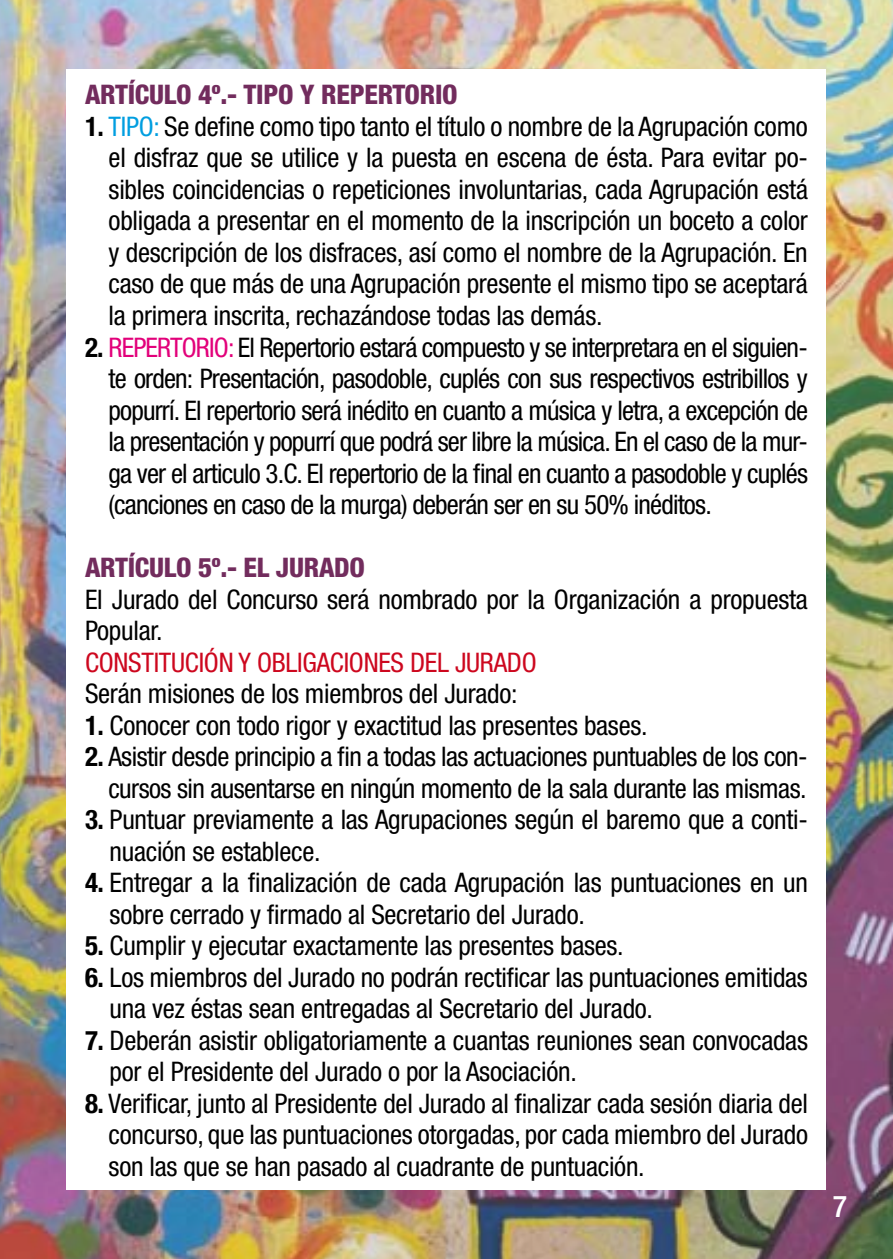
<style>
.page{position:relative;width:893px;height:1259px;background:#fff}
.page>*{position:absolute;margin:0;border:0;box-sizing:border-box;transform-origin:0 0}
.t1{font:500 condensed 30px "Helvetica Neue LT Std";color:#fff}
.t2{font:condensed 27px/31.5px "Helvetica Neue LT Std";letter-spacing:-.01em;color:#000}
.t3{font:800 condensed 27px "Helvetica Neue LT Std";letter-spacing:-.01em;color:#722c5d}
.t4{font:condensed 27px "Helvetica Neue LT Std";letter-spacing:-.01em;color:#cd071e}
.s1{font-weight:700}
.s2{color:#009ee0}
.s3{color:#e2007a}
</style>
<div class="page">
<img style="left:0;top:0;width:893px;height:1259px">
<div style="left:67px;top:69px;width:759px;height:1120px;background:#fff"></div>
<p class="t3" style="left:85px;top:78px;width:374px">ARTÍCULO 4º.- TIPO Y REPERTORIO</p>
<p class="t2" style="left:109px;top:110px;width:701px;text-align:justify;text-indent:-24px"><span class="s1">1.</span> <span class="s2">TIPO:</span> Se define como tipo tanto el título o nombre de la Agrupación como el disfraz que se utilice y la puesta en escena de ésta. Para evitar po&shy;sibles coincidencias o repeticiones involuntarias, cada Agrupación está obligada a presentar en el momento de la inscripción un boceto a color y descripción de los disfraces, así como el nombre de la Agrupación. En caso de que más de una Agrupación presente el mismo tipo se aceptará la primera inscrita, rechazándose todas las demás.</p>
<p class="t2" style="left:109px;top:331px;width:701px;text-align:justify;text-indent:-23px"><span class="s1">2.</span> <span class="s3">REPERTORIO:</span> El Repertorio estará compuesto y se interpretara en el siguien&shy;te orden: Presentación, pasodoble, cuplés con sus respectivos estribillos y popurrí. El repertorio será inédito en cuanto a música y letra, a excepción de la presentación y popurrí que podrá ser libre la música. En el caso de la mur&shy;ga ver el articulo 3.C. El repertorio de la final en cuanto a pasodoble y cuplés (canciones en caso de la murga) deberán ser en su 50% inéditos.</p>
<p class="t3" style="left:85px;top:551px;width:281px">ARTÍCULO 5º.- EL JURADO</p>
<p class="t2" style="left:85px;top:583px;width:724px">El Jurado del Concurso será nombrado por la Organización a propuesta<br>Popular.</p>
<p class="t4" style="left:85px;top:646px;width:453px">CONSTITUCIÓN Y OBLIGACIONES DEL JURADO</p>
<p class="t2" style="left:85px;top:677px;width:434px">Serán misiones de los miembros del Jurado:</p>
<p class="t2" style="left:85px;top:709px;width:564px"><span class="s1">1.</span> Conocer con todo rigor y exactitud las presentes bases.</p>
<p class="t2" style="left:85px;top:741px;width:724px;text-align:right"><span class="s1">2.</span> Asistir desde principio a fin a todas las actuaciones puntuables de los con&shy;cursos sin ausentarse en ningún momento de la sala durante las mismas.</p>
<p class="t2" style="left:110px;top:804px;width:700px;text-indent:-25px"><span class="s1">3.</span> Puntuar previamente a las Agrupaciones según el baremo que a conti&shy;nuación se establece.</p>
<p class="t2" style="left:110px;top:867px;width:700px;text-indent:-25px"><span class="s1">4.</span> Entregar a la finalización de cada Agrupación las puntuaciones en un sobre cerrado y firmado al Secretario del Jurado.</p>
<p class="t2" style="left:85px;top:930px;width:540px"><span class="s1">5.</span> Cumplir y ejecutar exactamente las presentes bases.</p>
<p class="t2" style="left:110px;top:961px;width:700px;text-indent:-25px"><span class="s1">6.</span> Los miembros del Jurado no podrán rectificar las puntuaciones emitidas una vez éstas sean entregadas al Secretario del Jurado.</p>
<p class="t2" style="left:110px;top:1024px;width:700px;text-indent:-25px"><span class="s1">7.</span> Deberán asistir obligatoriamente a cuantas reuniones sean convocadas por el Presidente del Jurado o por la Asociación.</p>
<p class="t2" style="left:109px;top:1087px;width:701px;text-align:justify;text-indent:-24px"><span class="s1">8.</span> Verificar, junto al Presidente del Jurado al finalizar cada sesión diaria del concurso, que las puntuaciones otorgadas, por cada miembro del Jurado son las que se han pasado al cuadrante de puntuación.</p>
<p class="t1" style="left:833px;top:1189px;width:16px">7</p>
</div>
